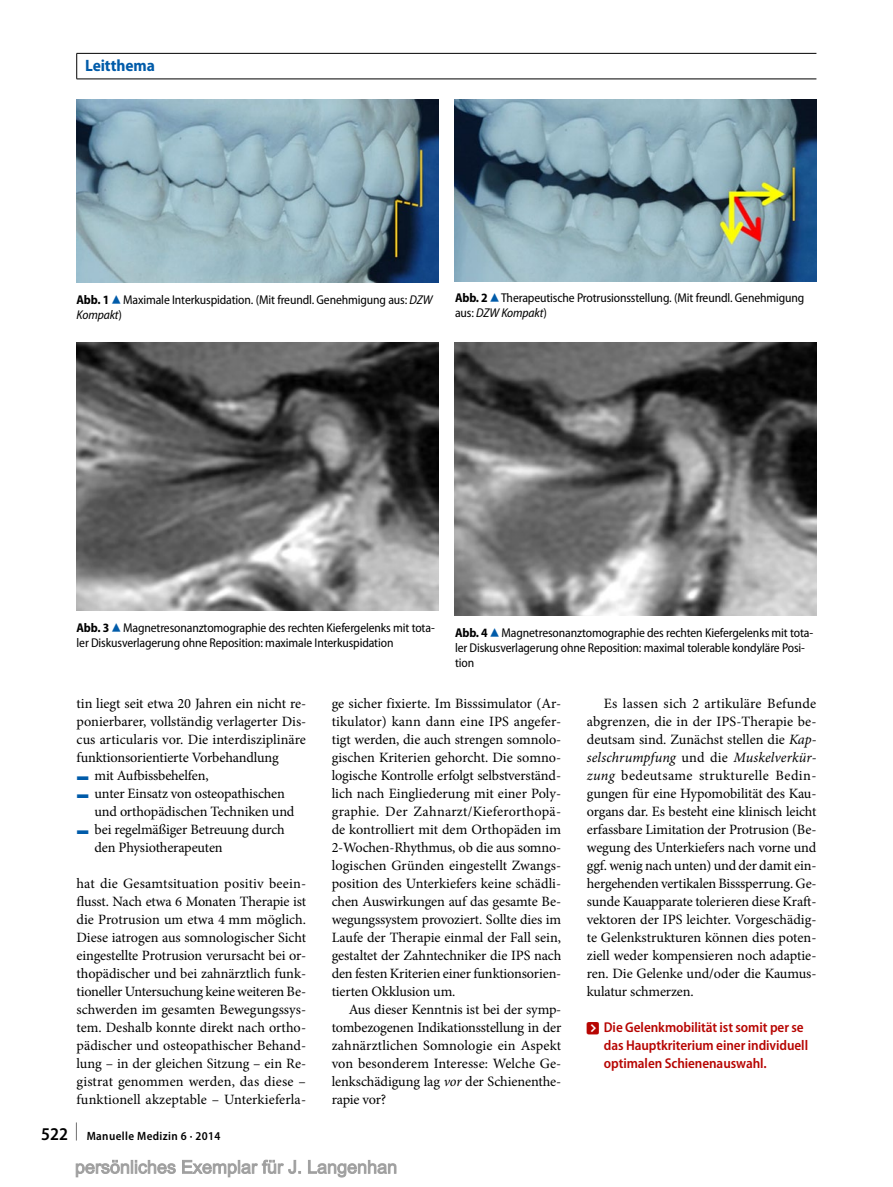
<style>
.page{position:relative;width:893px;height:1187px;background:#fff}
.page>*{position:absolute;margin:0;border:0;box-sizing:border-box;transform-origin:0 0}
.t1{font:700 semi-condensed 16.5px "Myriad Pro";letter-spacing:-.005em;color:#005ba9}
.t2{font:14.25px/18px "Minion Pro";letter-spacing:-.01em;color:#000;text-align:justify}
.t3{font:600 semi-condensed 14.25px/18px "Myriad Pro";letter-spacing:-.005em;color:#b70502}
.t4{font:semi-condensed 12.75px/15px "Myriad Pro";letter-spacing:-.01em;color:#000}
.t5{font:600 semi-condensed 12px "Myriad Pro";letter-spacing:.03em;color:#000}
.s1{font-weight:700}
.s2{font-family:"S Buttons";font-stretch:normal;font-size:14.25px;color:#005ba9}
.s3{font-style:italic}
.s4{font-family:"S Buttons";color:#005ba9}
.s5{font-size:18px}
.s6{font-family:"S Buttons";font-weight:400;font-stretch:normal;font-size:11.25px}
</style>
<div class="page">
<img style="left:77px;top:100px;width:361px;height:183px">
<img style="left:455px;top:100px;width:361px;height:181px">
<img style="left:77px;top:342px;width:361px;height:268px">
<img style="left:455px;top:342px;width:361px;height:273px">
<hr style="left:77px;top:53px;width:739px;height:1px;background:#000">
<svg style="left:76px;top:54px;width:1px;height:25px"></svg>
<hr style="left:77px;top:79px;width:739px;height:1px;background:#000">
<svg style="left:75px;top:1159px;width:322px;height:18px"></svg>
<p class="t1" style="left:85px;top:56px;width:71px">Leitthema</p>
<p class="t4" style="left:77px;top:293px;width:358px"><span class="s1">Abb. 1</span><span class="s2">8</span>Maximale Interkuspidation. (Mit freundl. Genehmigung aus: <span class="s3">DZW<br>Kompakt</span>)</p>
<p class="t4" style="left:455px;top:290px;width:351px"><span class="s1">Abb. 2</span><span class="s2">8</span>Therapeutische Protrusionsstellung. (Mit freundl. Genehmigung aus: <span class="s3">DZW Kompakt</span>)</p>
<p class="t4" style="left:77px;top:620px;width:360px"><span class="s1">Abb. 3</span><span class="s2">8</span>Magnetresonanztomographie des rechten Kiefergelenks mit tota&shy;ler Diskusverlagerung ohne Reposition: maximale Interkuspidation</p>
<p class="t4" style="left:455px;top:625px;width:360px"><span class="s1">Abb. 4</span><span class="s2">8</span>Magnetresonanztomographie des rechten Kiefergelenks mit tota&shy;ler Diskusverlagerung ohne Reposition: maximal tolerable kondyläre Posi&shy;tion</p>
<p class="t2" style="left:77px;top:694px;width:231px;text-align:left">tin liegt seit etwa 20 Jahren ein nicht re&shy;ponierbarer, vollständig verlagerter Dis&shy;cus articularis vor. Die interdisziplinäre funktionsorientierte Vorbehandlung<br><span class="s4">F</span> mit Aufbissbehelfen,<br><span class="s4">F</span> unter Einsatz von osteopathischen</p>
<p class="t2" style="left:95px;top:802px;width:201px">und orthopädischen Techniken und</p>
<p class="t2" style="left:77px;top:820px;width:210px"><span class="s4">F</span> bei regelmäßiger Betreuung durch</p>
<p class="t2" style="left:95px;top:838px;width:130px">den Physiotherapeuten</p>
<p class="t2" style="left:77px;top:874px;width:231px">hat die Gesamtsituation positiv beein&shy;flusst. Nach etwa 6 Monaten Therapie ist die Protrusion um etwa 4 mm möglich.<br>Diese iatrogen aus somnologischer Sicht eingestellte Protrusion verursacht bei or&shy;thopädischer und bei zahnärztlich funk&shy;tioneller Untersuchung keine weiteren Be&shy;schwerden im gesamten Bewegungssys&shy;tem. Deshalb konnte direkt nach ortho&shy;pädischer und osteopathischer Behand&shy;lung – in der gleichen Sitzung – ein Re&shy;gistrat genommen werden, das diese – funktionell akzeptable – Unterkieferla-</p>
<p class="t5" style="left:41px;top:1129px;width:181px"><span class="s5">522 </span><sup>|</sup> Manuelle Medizin 6 · 2014</p>
<p class="t2" style="left:332px;top:694px;width:231px">ge sicher fixierte. Im Bisssimulator (Ar&shy;tikulator) kann dann eine IPS angefer&shy;tigt werden, die auch strengen somnolo&shy;gischen Kriterien gehorcht. Die somno&shy;logische Kontrolle erfolgt selbstverständ&shy;lich nach Eingliederung mit einer Poly&shy;graphie. Der Zahnarzt/Kieferorthopä&shy;de kontrolliert mit dem Orthopäden im 2-Wochen-Rhythmus, ob die aus somno&shy;logischen Gründen eingestellt Zwangs&shy;position des Unterkiefers keine schädli&shy;chen Auswirkungen auf das gesamte Be&shy;wegungssystem provoziert. Sollte dies im Laufe der Therapie einmal der Fall sein, gestaltet der Zahntechniker die IPS nach den festen Kriterien einer funktionsorien&shy;tierten Okklusion um.</p>
<p class="t2" style="left:332px;top:1000px;width:231px;text-indent:17px">Aus dieser Kenntnis ist bei der symp&shy;tombezogenen Indikationsstellung in der zahnärztlichen Somnologie ein Aspekt von besonderem Interesse: Welche Ge&shy;lenkschädigung lag <span class="s3">vor</span> der Schienenthe&shy;rapie vor?</p>
<p class="t2" style="left:587px;top:694px;width:231px;text-indent:17px">Es lassen sich 2 artikuläre Befunde abgrenzen, die in der IPS-Therapie be&shy;deutsam sind. Zunächst stellen die <span class="s3">Kap&shy;selschrumpfung</span> und die <span class="s3">Muskelverkür&shy;zung</span> bedeutsame strukturelle Bedin&shy;gungen für eine Hypomobilität des Kau&shy;organs dar. Es besteht eine klinisch leicht erfassbare Limitation der Protrusion (Be&shy;wegung des Unterkiefers nach vorne und ggf. wenig nach unten) und der damit ein&shy;hergehenden vertikalen Bisssperrung. Ge&shy;sunde Kauapparate tolerieren diese Kraft&shy;vektoren der IPS leichter. Vorgeschädig&shy;te Gelenkstrukturen können dies poten&shy;ziell weder kompensieren noch adaptie&shy;ren. Die Gelenke und/oder die Kaumus&shy;kulatur schmerzen.</p>
<p class="t3" style="left:604px;top:1018px;width:206px;text-indent:-17px"><span class="s6">D</span> Die Gelenkmobilität ist somit per se das Hauptkriterium einer individuell optimalen Schienenauswahl.</p>
</div>
